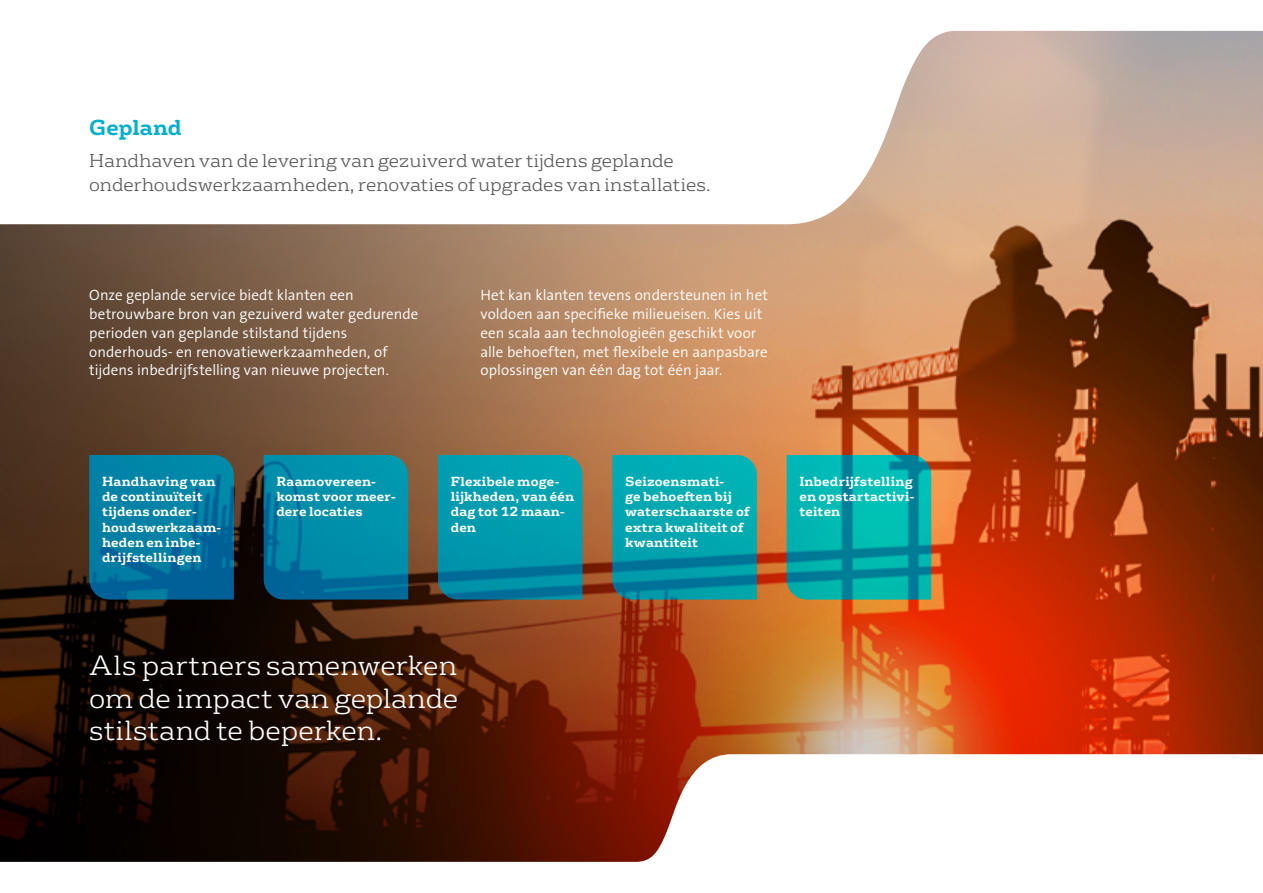
<style>
.page{position:relative;width:1263px;height:893px;background:#fff}
.page>*{position:absolute;margin:0;border:0;box-sizing:border-box;transform-origin:0 0}
.t1{font:300 27px/32.4px "FS Rufus";color:#fff;text-align:justify}
.t2{font:700 21px "FS Rufus";color:#00afcb}
.t3{font:300 18px/24px "FS Rufus";letter-spacing:.005em;color:#575756}
.t4{font:15px/18.8px "The Sans Veolia W4 Se Lig";color:#fff}
.t5{font:700 12.75px/15.3px "FS Rufus";letter-spacing:.015em;color:#fff}
</style>
<div class="page">
<img style="left:0;top:224px;width:1263px;height:530px">
<svg style="left:0;top:754px;width:741px;height:108px"></svg>
<svg style="left:795px;top:30px;width:468px;height:194px"></svg>
<svg style="left:741px;top:595px;width:522px;height:160px"></svg>
<svg style="left:264px;top:455px;width:144px;height:145px"></svg>
<svg style="left:89px;top:455px;width:145px;height:145px"></svg>
<svg style="left:438px;top:455px;width:145px;height:145px"></svg>
<svg style="left:612px;top:455px;width:145px;height:145px"></svg>
<svg style="left:787px;top:455px;width:144px;height:145px"></svg>
<h2 class="t2" style="left:89px;top:109px;width:94px">Gepland</h2>
<p class="t3" style="left:89px;top:147px;width:623px">Handhaven van de levering van gezuiverd water tijdens geplande onderhoudswerkzaamheden, renovaties of upgrades van installaties.</p>
<p class="t4" style="left:89px;top:286px;width:331px">Onze geplande service biedt klanten een betrouwbare bron van gezuiverd water gedurende perioden van geplande stilstand tijdens onderhouds- en renovatiewerkzaamheden, of tijdens inbedrijfstelling van nieuwe projecten.</p>
<p class="t4" style="left:480px;top:286px;width:289px">Het kan klanten tevens ondersteunen in het voldoen aan specifieke milieueisen. Kies uit een scala aan technologieën geschikt voor alle behoeften, met flexibele en aanpasbare oplossingen van één dag tot één jaar.</p>
<p class="t5" style="left:102px;top:473px;width:121px">Handhaving van de continuïteit tijdens onder&shy;houdswerkzaam&shy;heden en inbe&shy;drijfstellingen</p>
<p class="t5" style="left:451px;top:473px;width:125px">Flexibele moge&shy;lijkheden, van één dag tot 12 maan&shy;den</p>
<p class="t5" style="left:625px;top:473px;width:126px">Seizoensmati-<br>ge behoeften bij waterschaarste of extra kwaliteit of kwantiteit</p>
<p class="t5" style="left:799px;top:473px;width:116px">Inbedrijfstelling en opstartactivi&shy;teiten</p>
<p class="t5" style="left:276px;top:473px;width:121px">Raamovereen&shy;komst voor meer&shy;dere locaties</p>
<h1 class="t1" style="left:89px;top:647px;width:370px">Als partners samenwerken om de impact van geplande stilstand te beperken.</h1>
</div>
